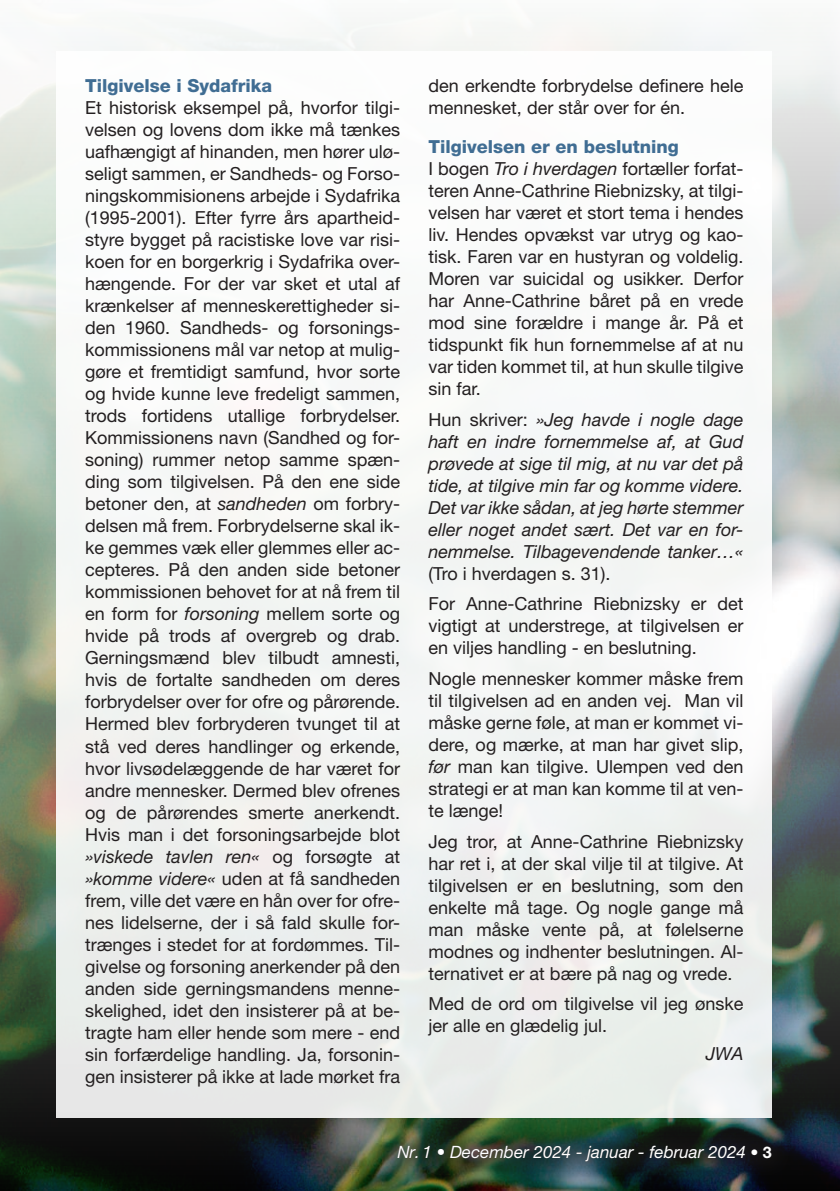
<style>
.page{position:relative;width:840px;height:1191px;background:#fff}
.page>*{position:absolute;margin:0;border:0;box-sizing:border-box;transform-origin:0 0}
.Brødtekst_9-10_5{font:18px/22px "Helvetica Neue LT Std";color:#231f20;text-align:justify}
.Brødtekst_9-10_5-2{font:italic 18px/22px "Helvetica Neue LT Std";color:#231f20;text-align:justify}
.Brødtekst_9-10_5-3{font:800 18px "Helvetica Neue LT Std";color:#406d93}
.Mellemrubrik_heavy{font:800 18px "Helvetica Neue LT Std";color:#406d93}
.t1{font:italic 17px "Helvetica Neue LT Std";color:#fff}
.s1{font-style:italic}
.s2{font-style:normal}
.s3{font-weight:300;font-style:normal;font-size:16px;color:#231f20}
.s4{font-weight:700;font-style:normal;font-size:16px;color:#231f20}
</style>
<div class="page">
<img style="left:0;top:27px;width:839px;height:1164px">
<div style="left:57px;top:51px;width:714px;height:1066px;background:#f4f6f5"></div>
<div style="left:375px;top:1123px;width:421px;height:62px;background:#231f20;opacity:.75"></div>
<p class="Mellemrubrik_heavy" style="left:85px;top:75px;width:189px">Tilgivelse i Sydafrika</p>
<p class="Brødtekst_9-10_5" style="left:85px;top:97px;width:316px">Et historisk eksempel på, hvorfor tilgi&shy;velsen og lovens dom ikke må tænkes uafhængigt af hinanden, men hører ulø&shy;seligt sammen, er Sandheds- og Forso&shy;ningskommisionens arbejde i Sydafrika (1995-2001). Efter fyrre års apartheid&shy;styre bygget på racistiske love var risi&shy;koen for en borgerkrig i Sydafrika over&shy;hængende. For der var sket et utal af krænkelser af menneskerettigheder si&shy;den 1960. Sandheds- og forsonings&shy;kommissionens mål var netop at mulig&shy;gøre et fremtidigt samfund, hvor sorte og hvide kunne leve fredeligt sammen, trods fortidens utallige forbrydelser.<br>Kommissionens navn (Sandhed og for&shy;soning) rummer netop samme spæn&shy;ding som tilgivelsen. På den ene side betoner den, at <span class="s1">sandheden</span> om forbry&shy;delsen må frem. Forbrydelserne skal ik&shy;ke gemmes væk eller glemmes eller ac&shy;cepteres. På den anden side betoner kommissionen behovet for at nå frem til en form for <span class="s1">forsoning</span> mellem sorte og hvide på trods af overgreb og drab.<br>Gerningsmænd blev tilbudt amnesti, hvis de fortalte sandheden om deres forbrydelser over for ofre og pårørende.<br>Hermed blev forbryderen tvunget til at stå ved deres handlinger og erkende, hvor livsødelæggende de har været for andre mennesker. Dermed blev ofrenes og de pårørendes smerte anerkendt.<br>Hvis man i det forsoningsarbejde blot <span class="s1">»viskede tavlen ren«</span> og forsøgte at <span class="s1">»komme videre«</span> uden at få sandheden frem, ville det være en hån over for ofre&shy;nes lidelserne, der i så fald skulle for&shy;trænges i stedet for at fordømmes. Til&shy;givelse og forsoning anerkender på den anden side gerningsmandens menne&shy;skelighed, idet den insisterer på at be&shy;tragte ham eller hende som mere - end sin forfærdelige handling. Ja, forsonin&shy;gen insisterer på ikke at lade mørket fra</p>
<p class="Brødtekst_9-10_5" style="left:428px;top:75px;width:316px">den erkendte forbrydelse definere hele mennesket, der står over for én.</p>
<p class="Brødtekst_9-10_5-3" style="left:428px;top:136px;width:252px">Tilgivelsen er en beslutning</p>
<p class="Brødtekst_9-10_5" style="left:428px;top:158px;width:316px">I bogen <span class="s1">Tro i hverdagen</span> fortæller forfat&shy;teren Anne-Cathrine Riebnizsky, at tilgi&shy;velsen har været et stort tema i hendes liv. Hendes opvækst var utryg og kao&shy;tisk. Faren var en hustyran og voldelig.<br>Moren var suicidal og usikker. Derfor har Anne-Cathrine båret på en vrede mod sine forældre i mange år. På et tidspunkt fik hun fornemmelse af at nu var tiden kommet til, at hun skulle tilgive sin far.</p>
<p class="Brødtekst_9-10_5-2" style="left:428px;top:408px;width:316px"><span class="s2">Hun skriver:</span> »Jeg havde i nogle dage haft en indre fornemmelse af, at Gud prøvede at sige til mig, at nu var det på tide, at tilgive min far og komme videre.<br>Det var ikke sådan, at jeg hørte stemmer eller noget andet sært. Det var en for&shy;nemmelse. Tilbagevendende tanker…« <span class="s2">(Tro i hverdagen s. 31).</span></p>
<p class="Brødtekst_9-10_5" style="left:428px;top:593px;width:316px">For Anne-Cathrine Riebnizsky er det vigtigt at understrege, at tilgivelsen er en viljes handling - en beslutning.</p>
<p class="Brødtekst_9-10_5" style="left:428px;top:667px;width:316px">Nogle mennesker kommer måske frem til tilgivelsen ad en anden vej. Man vil måske gerne føle, at man er kommet vi&shy;dere, og mærke, at man har givet slip, <span class="s1">før</span> man kan tilgive. Ulempen ved den strategi er at man kan komme til at ven&shy;te længe!</p>
<p class="Brødtekst_9-10_5" style="left:428px;top:830px;width:316px">Jeg tror, at Anne-Cathrine Riebnizsky har ret i, at der skal vilje til at tilgive. At tilgivelsen er en beslutning, som den enkelte må tage. Og nogle gange må man måske vente på, at følelserne modnes og indhenter beslutningen. Al&shy;ternativet er at bære på nag og vrede.</p>
<p class="Brødtekst_9-10_5" style="left:428px;top:992px;width:316px">Med de ord om tilgivelse vil jeg ønske jer alle en glædelig jul.</p>
<p class="Brødtekst_9-10_5-2" style="left:705px;top:1042px;width:39px">JWA</p>
<p class="t1" style="left:397px;top:1141px;width:376px">Nr. 1 • December 2024 - januar - februar 2024 <span class="s3">•</span> <span class="s4">3</span></p>
</div>
